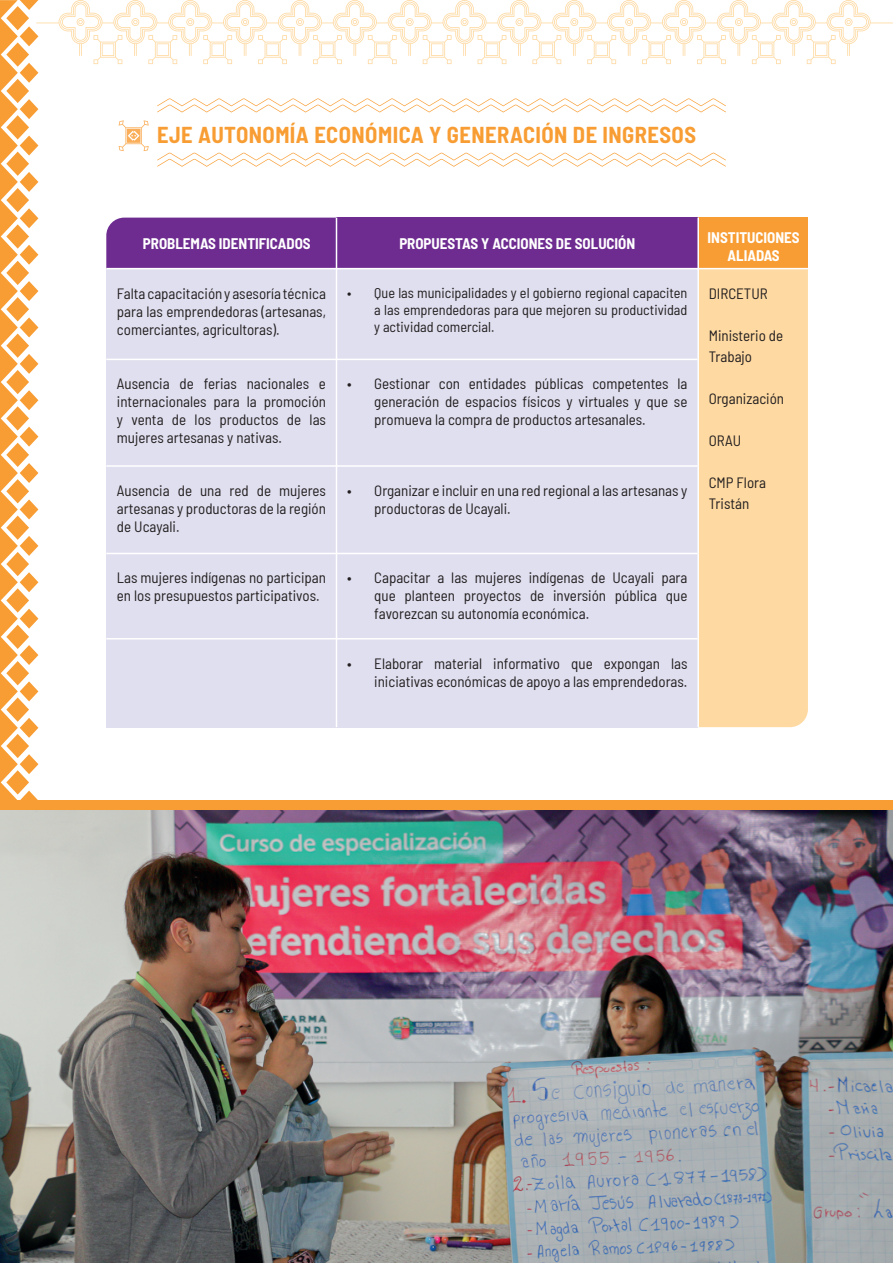
<style>
.page{position:relative;width:893px;height:1263px;background:#fff}
.page>*{position:absolute;margin:0;border:0;box-sizing:border-box;transform-origin:0 0}
.t1{font:700 semi-condensed 22.5px "Barlow";letter-spacing:.02em;color:#f89d33}
.t2{font:semi-condensed 15px/18px "Barlow";color:#231f20;text-align:justify}
.t3{font:700 semi-condensed 15px/18px "Barlow";color:#fff;text-align:center}
.t4{font:semi-condensed 14.25px/17.1px "Barlow";color:#231f20;text-align:justify}
</style>
<div class="page">
<svg style="left:0;top:0;width:38px;height:800px"></svg>
<div style="left:106px;top:268px;width:231px;height:459px;background:#e0dfef"></div>
<div style="left:699px;top:269px;width:109px;height:458px;background:#fed9a1"></div>
<div style="left:336px;top:268px;width:362px;height:459px;background:#e0dfef"></div>
<div style="left:106px;top:218px;width:230px;height:50px;background:#6e2c91"></div>
<div style="left:697px;top:218px;width:111px;height:51px;background:#f89d33"></div>
<div style="left:336px;top:218px;width:362px;height:51px;background:#6e2c91"></div>
<hr style="left:106px;top:359px;width:591px;height:1px;background:#fff">
<hr style="left:106px;top:465px;width:591px;height:2px;background:#fff">
<hr style="left:106px;top:553px;width:591px;height:1px;background:#fff">
<hr style="left:106px;top:638px;width:591px;height:1px;background:#fff">
<hr style="left:106px;top:268px;width:702px;height:1px;background:#fff">
<hr style="left:336px;top:218px;width:1px;height:509px;background:#fff">
<hr style="left:697px;top:218px;width:2px;height:509px;background:#fff">
<div style="left:0;top:800px;width:893px;height:11px;background:#f89d33"></div>
<img style="left:0;top:811px;width:893px;height:452px">
<svg style="left:157px;top:153px;width:569px;height:14px"></svg>
<svg style="left:157px;top:98px;width:569px;height:14px"></svg>
<svg style="left:119px;top:120px;width:30px;height:31px"></svg>
<svg style="left:36px;top:0;width:856px;height:56px"></svg>
<svg style="left:60px;top:2px;width:809px;height:62px"></svg>
<h1 class="t1" style="left:157px;top:118px;width:540px">EJE AUTONOMÍA ECONÓMICA Y GENERACIÓN DE INGRESOS</h1>
<p class="t3" style="left:143px;top:233px;width:169px">PROBLEMAS IDENTIFICADOS</p>
<p class="t3" style="left:708px;top:227px;width:94px">INSTITUCIONES<br>ALIADAS</p>
<p class="t3" style="left:399px;top:233px;width:238px">PROPUESTAS Y ACCIONES DE SOLUCIÓN</p>
<p class="t2" style="left:117px;top:283px;width:211px">Falta capacitación y asesoría técnica para las emprendedoras (artesanas, comerciantes, agricultoras).</p>
<p class="t2" style="left:117px;top:374px;width:211px">Ausencia de ferias nacionales e internacionales para la promoción y venta de los productos de las mujeres artesanas y nativas.</p>
<p class="t2" style="left:117px;top:480px;width:211px">Ausencia de una red de mujeres artesanas y productoras de la región de Ucayali.</p>
<p class="t2" style="left:117px;top:568px;width:211px">Las mujeres indígenas no participan en los presupuestos participativos.</p>
<p class="t4" style="left:374px;top:283px;width:315px;text-indent:-27px">• Que las municipalidades y el gobierno regional capaciten a las emprendedoras para que mejoren su productividad y actividad comercial.</p>
<p class="t2" style="left:374px;top:374px;width:315px;text-indent:-27px">• Gestionar con entidades públicas competentes la generación de espacios físicos y virtuales y que se promueva la compra de productos artesanales.</p>
<p class="t2" style="left:374px;top:480px;width:315px;text-indent:-27px">• Organizar e incluir en una red regional a las artesanas y productoras de Ucayali.</p>
<p class="t2" style="left:709px;top:283px;width:61px">DIRCETUR</p>
<p class="t2" style="left:709px;top:324px;width:76px;line-height:21px">Ministerio de<br>Trabajo</p>
<p class="t2" style="left:709px;top:388px;width:77px">Organización</p>
<p class="t2" style="left:709px;top:430px;width:34px">ORAU</p>
<p class="t2" style="left:709px;top:471px;width:59px;line-height:21px">CMP Flora<br>Tristán</p>
<p class="t2" style="left:374px;top:568px;width:315px;text-indent:-27px">• Capacitar a las mujeres indígenas de Ucayali para que planteen proyectos de inversión pública que favorezcan su autonomía económica.</p>
<p class="t2" style="left:347px;top:653px;width:342px;text-align:right">• Elaborar material informativo que expongan las iniciativas económicas de apoyo a las emprendedoras.</p>
</div>
